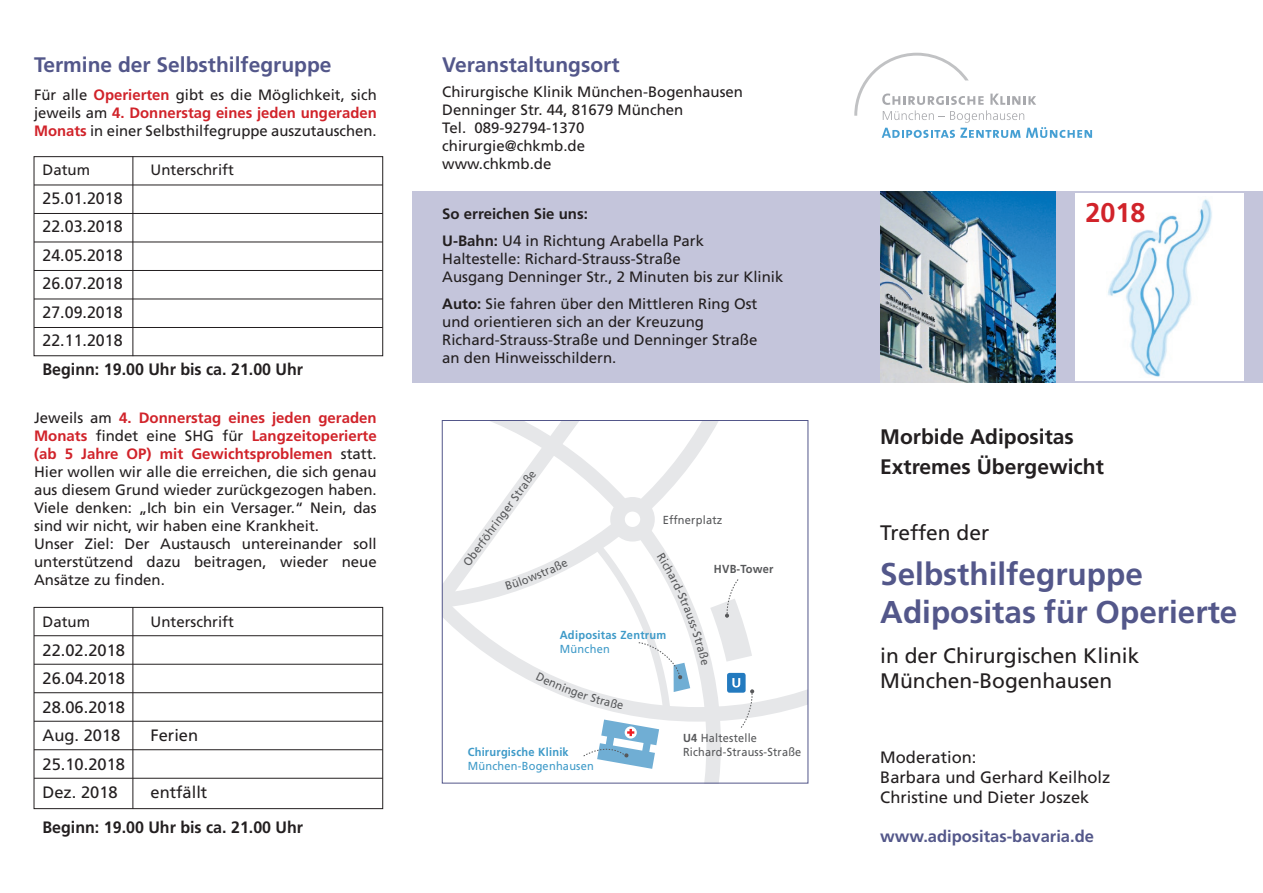
<style>
.page{position:relative;width:1263px;height:893px;background:#fff}
.page>*{position:absolute;margin:0;border:0;box-sizing:border-box;transform-origin:0 0}
.t1{font:700 31.5px/37.8px "Frutiger";color:#53578a}
.t2{font:700 27px "Frutiger";color:#d1232a}
.t3{font:21px/25.2px "Frutiger";color:#231f20}
.t4{font:700 21px "Frutiger";color:#53578a}
.t5{font:700 21px/30px "Frutiger";color:#231f20}
.t6{font:16.5px/28.5px "Frutiger";color:#231f20;text-align:justify}
.t7{font:700 16.5px "Frutiger";color:#231f20}
.t8{font:700 16.5px "Frutiger";color:#53578a}
.t9{font:15px/18px "Frutiger";color:#231f20}
.t10{font:700 15px/27px "Frutiger";color:#231f20}
.t11{font:700 11.7px "Frutiger LT";letter-spacing:.02em;color:#3e9ac8;scale:.95 1}
.t12{font:11.7px/14px "Frutiger LT";letter-spacing:.02em;color:#57585a;scale:.94 1}
.t13{font:11.7px "Frutiger LT";letter-spacing:.02em;color:#57585a;scale:.95 1}
.t14{font:11.7px "Frutiger LT";letter-spacing:.02em;color:#3e9ac8;scale:.95 1}
.t15{font:700 11.7px "Frutiger LT";letter-spacing:.02em;color:#57585a;scale:.95 1}
.s1{font-weight:700;color:#d1232a}
.s2{font-weight:400}
.s3{font-weight:700}
</style>
<div class="page">
<div style="left:412px;top:191px;width:851px;height:192px;background:#c4c5db"></div>
<div style="left:1075px;top:193px;width:168px;height:188px;background:#fff"></div>
<img style="left:1108px;top:199px;width:104px;height:178px">
<img style="left:880px;top:191px;width:176px;height:192px">
<div style="left:34px;top:156px;width:349px;height:200px;border:1px solid #231f20"></div>
<div style="left:34px;top:607px;width:349px;height:202px;border:1px solid #231f20"></div>
<hr style="left:34px;top:185px;width:349px;height:1px;background:#231f20">
<hr style="left:34px;top:213px;width:349px;height:1px;background:#231f20">
<hr style="left:34px;top:242px;width:349px;height:1px;background:#231f20">
<hr style="left:34px;top:270px;width:349px;height:1px;background:#231f20">
<hr style="left:34px;top:299px;width:349px;height:1px;background:#231f20">
<hr style="left:34px;top:327px;width:349px;height:1px;background:#231f20">
<hr style="left:34px;top:635px;width:349px;height:1px;background:#231f20">
<hr style="left:34px;top:664px;width:349px;height:1px;background:#231f20">
<hr style="left:34px;top:692px;width:349px;height:1px;background:#231f20">
<hr style="left:34px;top:721px;width:349px;height:1px;background:#231f20">
<hr style="left:34px;top:749px;width:349px;height:1px;background:#231f20">
<hr style="left:34px;top:778px;width:349px;height:1px;background:#231f20">
<hr style="left:132px;top:156px;width:1px;height:200px;background:#231f20">
<hr style="left:132px;top:607px;width:1px;height:202px;background:#231f20">
<svg style="left:854px;top:53px;width:238px;height:85px"></svg>
<svg style="left:770px;top:690px;width:36px;height:24px"></svg>
<svg style="left:444px;top:422px;width:274px;height:359px"></svg>
<div style="left:617px;top:504px;width:30px;height:30px;background:#fff;border-radius:50%"></div>
<div style="left:610px;top:497px;width:45px;height:45px;border:15px solid #e6e7e9;border-radius:50%"></div>
<div style="left:442px;top:420px;width:366px;height:363px;border:1px solid #53578a"></div>
<svg style="left:505px;top:533px;width:265px;height:236px"></svg>
<h3 class="t4" style="left:34px;top:52px;width:299px">Termine der Selbsthilfegruppe</h3>
<p class="t9" style="left:34px;top:86px;width:344px;text-align:justify">Für alle <span class="s1">Operierten</span> gibt es die Möglichkeit, sich jeweils am <span class="s1">4. Donnerstag eines jeden ungeraden Monats</span> in einer Selbsthilfegruppe auszutauschen.</p>
<p class="t9" style="left:43px;top:161px;width:49px">Datum</p>
<p class="t9" style="left:151px;top:161px;width:85px">Unterschrift</p>
<p class="t6" style="left:43px;top:184px;width:82px">25.01.2018<br>22.03.2018<br>24.05.2018<br>26.07.2018<br>27.09.2018<br>22.11.2018</p>
<p class="t7" style="left:43px;top:359px;width:262px">Beginn: 19.00 Uhr bis ca. 21.00 Uhr</p>
<p class="t9" style="left:34px;top:409px;width:344px">Jeweils am <span class="s1">4. Donnerstag eines jeden geraden Monats</span> findet eine SHG für <span class="s1">Langzeitoperierte (ab 5 Jahre OP) mit Gewichtsproblemen</span> statt.<br>Hier wollen wir alle die erreichen, die sich genau aus diesem Grund wieder zurückgezogen haben.<br>Viele denken: „Ich bin ein Versager.“ Nein, das sind wir nicht, wir haben eine Krankheit.<br>Unser Ziel: Der Austausch untereinander soll unterstützend dazu beitragen, wieder neue Ansätze zu finden.</p>
<p class="t9" style="left:43px;top:613px;width:49px">Datum</p>
<p class="t9" style="left:151px;top:613px;width:85px">Unterschrift</p>
<p class="t6" style="left:43px;top:636px;width:84px">22.02.2018<br>26.04.2018<br>28.06.2018<br>Aug. 2018</p>
<p class="t6" style="left:151px;top:721px;width:49px">Ferien</p>
<p class="t6" style="left:43px;top:749px;width:84px">25.10.2018<br>Dez. 2018</p>
<p class="t6" style="left:151px;top:778px;width:58px">entfällt</p>
<p class="t7" style="left:43px;top:817px;width:262px">Beginn: 19.00 Uhr bis ca. 21.00 Uhr</p>
<h3 class="t4" style="left:442px;top:52px;width:179px">Veranstaltungsort</h3>
<p class="t9" style="left:442px;top:83px;width:302px">Chirurgische Klinik München-Bogenhausen<br>Denninger Str. 44, 81679 München<br>Tel. 089-92794-1370<br>chirurgie@chkmb.de<br>www.chkmb.de</p>
<p class="t10" style="left:442px;top:200px;width:263px">So erreichen Sie uns:<br>U-Bahn: <span class="s2">U4 in Richtung Arabella Park</span></p>
<p class="t9" style="left:442px;top:250px;width:343px">Haltestelle: Richard-Strauss-Straße<br>Ausgang Denninger Str., 2 Minuten bis zur Klinik</p>
<p class="t9" style="left:442px;top:295px;width:317px"><span class="s3">Auto:</span> Sie fahren über den Mittleren Ring Ost und orientieren sich an der Kreuzung Richard-Strauss-Straße und Denninger Straße an den Hinweisschildern.</p>
<p class="t13" style="left:460px;top:561px;width:123px;rotate:-54deg">Oberföhringer Straße</p>
<p class="t13" style="left:663px;top:513px;width:64px">Effnerplatz</p>
<p class="t11" style="left:560px;top:628px;width:114px">Adipositas Zentrum</p>
<p class="t14" style="left:560px;top:642px;width:54px">München</p>
<p class="t15" style="left:714px;top:562px;width:64px">HVB-Tower</p>
<p class="t11" style="left:468px;top:745px;width:108px">Chirurgische Klinik</p>
<p class="t14" style="left:468px;top:759px;width:134px">München-Bogenhausen</p>
<p class="t12" style="left:683px;top:731px;width:127px"><span class="s3">U4</span> Haltestelle<br>Richard-Strauss-Straße</p>
<h2 class="t2" style="left:1085px;top:197px;width:62px">2018</h2>
<h3 class="t5" style="left:880px;top:421px;width:225px">Morbide Adipositas<br>Extremes Übergewicht</h3>
<h3 class="t3" style="left:880px;top:520px;width:110px">Treffen der</h3>
<h1 class="t1" style="left:880px;top:555px;width:359px">Selbsthilfegruppe<br>Adipositas für Operierte</h1>
<h3 class="t3" style="left:880px;top:643px;width:261px">in der Chirurgischen Klinik<br>München-Bogenhausen</h3>
<p class="t6" style="left:880px;top:747px;width:232px;line-height:19.8px;text-align:left">Moderation:<br>Barbara und Gerhard Keilholz<br>Christine und Dieter Joszek</p>
<p class="t8" style="left:880px;top:826px;width:215px">www.adipositas-bavaria.de</p>
</div>
